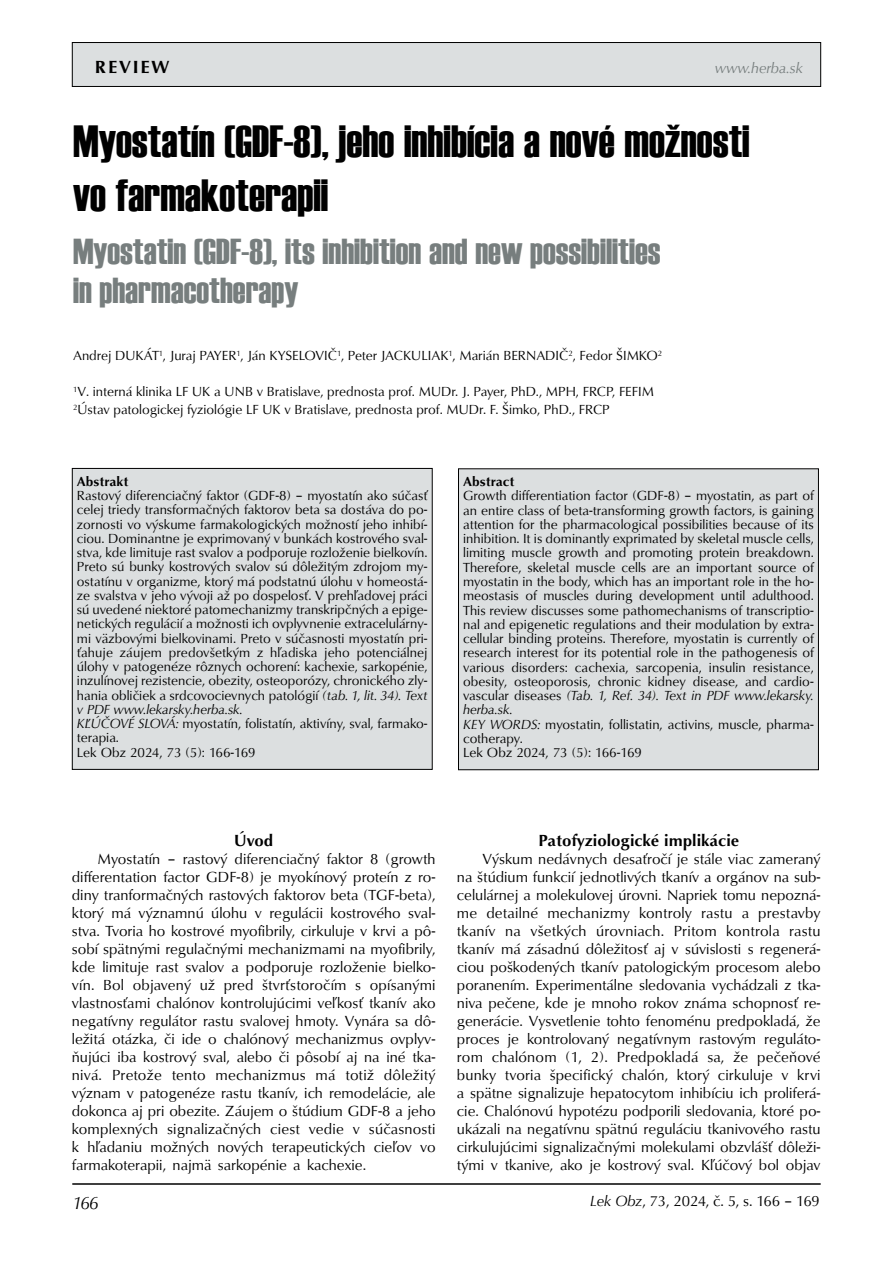
<style>
.page{position:relative;width:893px;height:1263px;background:#fff}
.page>*{position:absolute;margin:0;border:0;box-sizing:border-box;transform-origin:0 0}
.t1{font:45px/54px "Haettenschweiler";color:#000}
.t2{font:36px/39px "Haettenschweiler";color:#777e7e}
.t3{font:700 18px "URW Classico TEE";letter-spacing:.1em;color:#000}
.t4{font:italic 18px "URW Classico TEE";color:#000}
.t5{font:700 16.5px "URW Classico TEE";color:#000}
.t6{font:15px/18px "URW Classico TEE";color:#000;text-align:justify}
.t7{font:italic 15px "URW Classico TEE";color:#777e7e}
.t8{font:13.5px/14.2px "URW Classico TEE";color:#000}
.t9{font:700 13.5px "URW Classico TEE";color:#000}
.s1{font-style:italic}
</style>
<div class="page">
<div style="left:72px;top:43px;width:749px;height:43px;background:#dcdfe0"></div>
<div style="left:72px;top:42px;width:749px;height:45px;border:1px solid #000"></div>
<hr style="left:72px;top:1183px;width:749px;height:2px;background:#000">
<div style="left:72px;top:468px;width:360px;height:301px;background:#dcdfe0"></div>
<div style="left:72px;top:468px;width:361px;height:302px;border:1px solid #000"></div>
<div style="left:458px;top:469px;width:360px;height:301px;background:#dcdfe0"></div>
<div style="left:458px;top:468px;width:361px;height:302px;border:1px solid #000"></div>
<h3 class="t3" style="left:95px;top:56px;width:76px">REVIEW</h3>
<p class="t7" style="left:715px;top:59px;width:90px">www.herba.sk</p>
<h1 class="t1" style="left:73px;top:115px;width:678px">Myostatín (GDF-8), jeho inhibícia a nové možnosti vo farmakoterapii</h1>
<h2 class="t2" style="left:73px;top:232px;width:589px">Myostatin (GDF-8), its inhibition and new possibilities in pharmacotherapy</h2>
<p class="t8" style="left:73px;top:349px;width:591px">Andrej DUKÁT<sup>1</sup>, Juraj PAYER<sup>1</sup>, Ján KYSELOVIČ<sup>1</sup>, Peter JACKULIAK<sup>1</sup>, Marián BERNADIČ<sup>2</sup>, Fedor ŠIMKO<sup>2</sup></p>
<p class="t8" style="left:73px;top:383px;width:582px;line-height:18px"><sup>1</sup>V. interná klinika LF UK a UNB v Bratislave, prednosta prof. MUDr. J. Payer, PhD., MPH, FRCP, FEFIM<br><sup>2</sup>Ústav patologickej fyziológie LF UK v Bratislave, prednosta prof. MUDr. F. Šimko, PhD., FRCP</p>
<p class="t9" style="left:77px;top:473px;width:53px">Abstrakt</p>
<p class="t8" style="left:77px;top:489px;width:352px">Rastový diferenciačný faktor (GDF-8) – myostatín ako súčasť celej triedy transformačných faktorov beta sa dostáva do po&shy;zornosti vo výskume farmakologických možností jeho inhibí&shy;ciou. Dominantne je exprimovaný v bunkách kostrového sval&shy;stva, kde limituje rast svalov a podporuje rozloženie bielkovín.<br>Preto sú bunky kostrových svalov sú dôležitým zdrojom my&shy;ostatínu v organizme, ktorý má podstatnú úlohu v homeostá&shy;ze svalstva v jeho vývoji až po dospelosť. V prehľadovej práci sú uvedené niektoré patomechanizmy transkripčných a epige&shy;netických regulácií a možnosti ich ovplyvnenie extracelulárny&shy;mi väzbovými bielkovinami. Preto v súčasnosti myostatín pri&shy;ťahuje záujem predovšetkým z hľadiska jeho potenciálnej úlohy v patogenéze rôznych ochorení: kachexie, sarkopénie, inzulínovej rezistencie, obezity, osteoporózy, chronického zly&shy;hania obličiek a srdcovocievnych patológií <span class="s1">(tab. 1, lit. 34). Text v PDF www.lekarsky.herba.sk.<br>KĽÚČOVÉ SLOVÁ:</span> myostatín, folistatín, aktivíny, sval, farmako&shy;terapia.<br>Lek Obz 2024, 73 (5): 166-169</p>
<p class="t9" style="left:463px;top:473px;width:53px">Abstract</p>
<p class="t8" style="left:463px;top:489px;width:352px">Growth differentiation factor (GDF-8) – myostatin, as part of an entire class of beta-transforming growth factors, is gaining attention for the pharmacological possibilities because of its inhibition. It is dominantly exprimated by skeletal muscle cells, limiting muscle growth and promoting protein breakdown.<br>Therefore, skeletal muscle cells are an important source of myostatin in the body, which has an important role in the ho&shy;meostasis of muscles during development until adulthood.<br>This review discusses some pathomechanisms of transcriptio&shy;nal and epigenetic regulations and their modulation by extra&shy;cellular binding proteins. Therefore, myostatin is currently of research interest for its potential role in the pathogenesis of various disorders: cachexia, sarcopenia, insulin resistance, obesity, osteoporosis, chronic kidney disease, and cardio&shy;vascular diseases <span class="s1">(Tab. 1, Ref. 34). Text in PDF www.lekarsky. herba.sk.<br>KEY WORDS:</span> myostatin, follistatin, activins, muscle, pharma&shy;cotherapy.<br>Lek Obz 2024, 73 (5): 166-169</p>
<p class="t5" style="left:234px;top:830px;width:41px">Úvod</p>
<p class="t6" style="left:72px;top:850px;width:365px;text-indent:26px">Myostatín – rastový diferenciačný faktor 8 (growth differentation factor GDF-8) je myokínový proteín z ro&shy;diny tranformačných rastových faktorov beta (TGF-beta), ktorý má významnú úlohu v regulácii kostrového sval&shy;stva. Tvoria ho kostrové myofibrily, cirkuluje v krvi a pô&shy;sobí spätnými regulačnými mechanizmami na myofibrily, kde limituje rast svalov a podporuje rozloženie bielko&shy;vín. Bol objavený už pred štvrťstoročím s opísanými vlastnosťami chalónov kontrolujúcimi veľkosť tkanív ako negatívny regulátor rastu svalovej hmoty. Vynára sa dô&shy;ležitá otázka, či ide o chalónový mechanizmus ovplyv&shy;ňujúci iba kostrový sval, alebo či pôsobí aj na iné tka&shy;nivá. Pretože tento mechanizmus má totiž dôležitý význam v patogenéze rastu tkanív, ich remodelácie, ale dokonca aj pri obezite. Záujem o štúdium GDF-8 a jeho komplexných signalizačných ciest vedie v súčasnosti k hľadaniu možných nových terapeutických cieľov vo farmakoterapii, najmä sarkopénie a kachexie.</p>
<h3 class="t4" style="left:73px;top:1191px;width:26px">166</h3>
<p class="t5" style="left:538px;top:830px;width:202px">Patofyziologické implikácie</p>
<p class="t6" style="left:457px;top:850px;width:365px;text-indent:26px">Výskum nedávnych desaťročí je stále viac zameraný na štúdium funkcií jednotlivých tkanív a orgánov na sub&shy;celulárnej a molekulovej úrovni. Napriek tomu nepozná&shy;me detailné mechanizmy kontroly rastu a prestavby tkanív na všetkých úrovniach. Pritom kontrola rastu tkanív má zásadnú dôležitosť aj v súvislosti s regenerá&shy;ciou poškodených tkanív patologickým procesom alebo poranením. Experimentálne sledovania vychádzali z tka&shy;niva pečene, kde je mnoho rokov známa schopnosť re&shy;generácie. Vysvetlenie tohto fenoménu predpokladá, že proces je kontrolovaný negatívnym rastovým reguláto&shy;rom chalónom (1, 2). Predpokladá sa, že pečeňové bunky tvoria špecifický chalón, ktorý cirkuluje v krvi a spätne signalizuje hepatocytom inhibíciu ich proliferá&shy;cie. Chalónovú hypotézu podporili sledovania, ktoré po&shy;ukázali na negatívnu spätnú reguláciu tkanivového rastu cirkulujúcimi signalizačnými molekulami obzvlášť dôleži&shy;tými v tkanive, ako je kostrový sval. Kľúčový bol objav</p>
<p class="t6" style="left:590px;top:1192px;width:231px"><span class="s1">Lek Obz</span>, 73, 2024, č. 5, s. 166 – 169</p>
</div>
